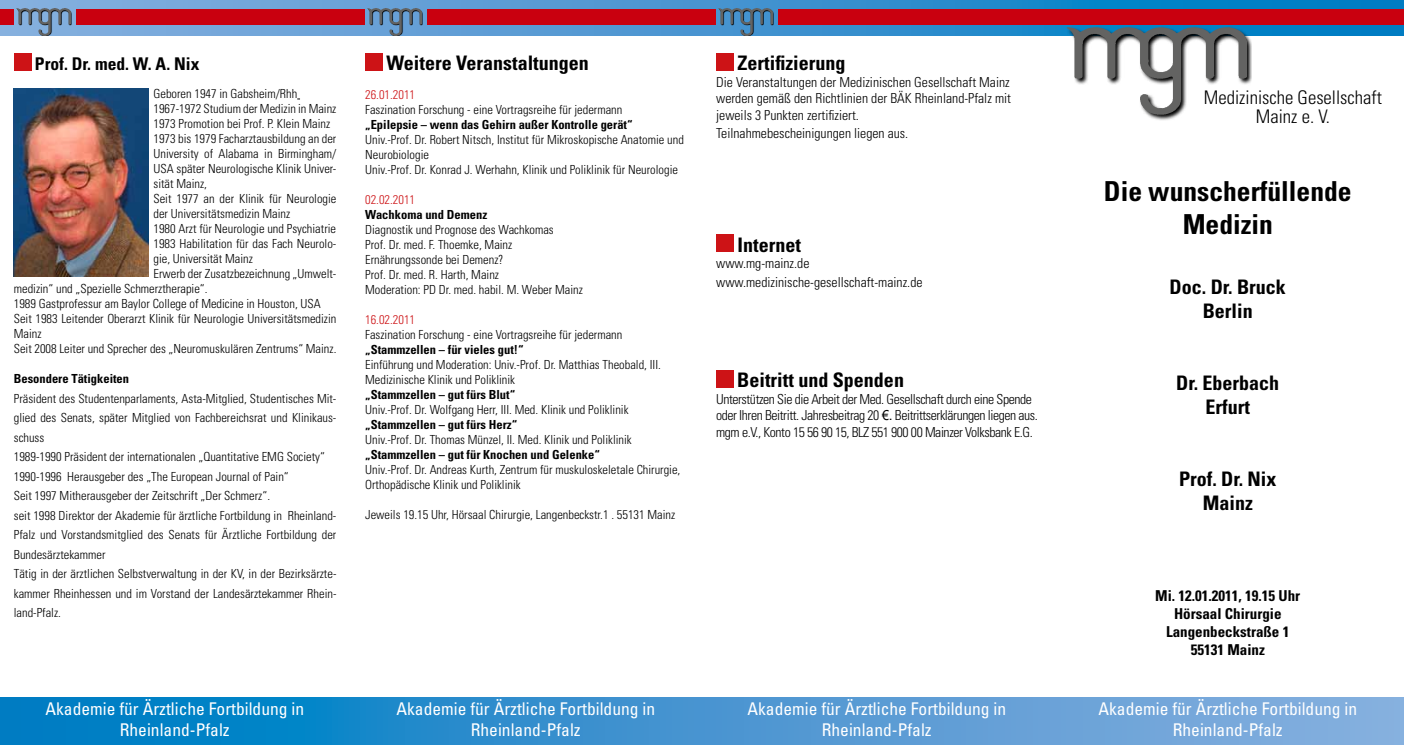
<style>
.page{position:relative;width:1404px;height:745px;background:#fff}
.page>*{position:absolute;margin:0;border:0;box-sizing:border-box;transform-origin:0 0}
.t1{font:700 condensed 27.5px/33px "Univers";color:#000;text-align:center}
.t2{font:700 condensed 20px/24px "Univers";color:#000;text-align:center}
.t3{font:300 condensed 18.75px/18.8px "Univers";color:#000;text-align:center}
.t4{font:condensed 17.5px/21px "Univers";color:#fff;text-align:center}
.t5{font:700 condensed 17.5px "Univers";color:#000}
.t6{font:700 condensed 15px/18px "Univers";color:#000;text-align:center}
.t7{font:300 condensed 15px "Univers";color:#000}
.t8{font:300 condensed 13.75px/16.5px "Univers";letter-spacing:-.03em;color:#000;text-align:justify}
.t9{font:300 condensed 13.75px/18px "Univers";color:#000}
.t10{font:300 condensed 12.5px/19.5px "Univers";color:#000}
.t11{font:700 condensed 12.5px "Univers";color:#000}
.t12{font:300 condensed 12.5px "Univers";color:#cd1316}
.s1{font-family:"Arial";font-weight:400;font-stretch:normal}
</style>
<div class="page">
<svg style="left:0;top:0;width:1403px;height:35px;background:#4395d0"></svg>
<svg style="left:0;top:697px;width:1403px;height:47px;background:#4194d0"></svg>
<div style="left:0;top:9px;width:14px;height:16px;background:#c9000f"></div>
<div style="left:76px;top:9px;width:289px;height:16px;background:#c9000f"></div>
<div style="left:427px;top:9px;width:288px;height:16px;background:#c9000f"></div>
<div style="left:777px;top:9px;width:626px;height:16px;background:#c9000f"></div>
<svg style="left:17px;top:9px;width:55px;height:27px"></svg>
<img style="left:17px;top:9px;width:54px;height:26px">
<svg style="left:368px;top:9px;width:54px;height:27px"></svg>
<img style="left:367px;top:9px;width:54px;height:26px">
<svg style="left:719px;top:9px;width:54px;height:27px"></svg>
<img style="left:718px;top:9px;width:54px;height:26px">
<svg style="left:1065px;top:26px;width:186px;height:94px"></svg>
<img style="left:1066px;top:28px;width:180px;height:87px">
<div style="left:716px;top:53px;width:17px;height:17px;background:#cd1316"></div>
<div style="left:716px;top:235px;width:17px;height:17px;background:#cd1316"></div>
<div style="left:716px;top:370px;width:17px;height:17px;background:#cd1316"></div>
<div style="left:365px;top:53px;width:17px;height:17px;background:#cd1316"></div>
<div style="left:15px;top:53px;width:17px;height:17px;background:#cd1316"></div>
<img style="left:13px;top:89px;width:135px;height:187px">
<h3 class="t5" style="left:35px;top:53px;width:166px">Prof. Dr. med. W. A. Nix</h3>
<p class="t10" style="left:153px;top:83px;width:145px">Geboren 1947 in Gabsheim/Rhh</p>
<p class="t10" style="left:153px;top:98px;width:184px">1967-1972 Studium der Medizin in Mainz</p>
<p class="t10" style="left:153px;top:113px;width:178px">1973 Promotion bei Prof. P. Klein Mainz</p>
<p class="t10" style="left:153px;top:128px;width:184px">1973 bis 1979 Facharztausbildung an der</p>
<p class="t10" style="left:153px;top:143px;width:184px">University of Alabama in Birmingham/</p>
<p class="t10" style="left:153px;top:158px;width:184px">USA später Neurologische Klinik Univer-</p>
<p class="t10" style="left:153px;top:173px;width:55px">sität Mainz,</p>
<p class="t10" style="left:153px;top:188px;width:184px">Seit 1977 an der Klinik für Neurologie</p>
<p class="t10" style="left:153px;top:203px;width:138px">der Universitätsmedizin Mainz</p>
<p class="t10" style="left:153px;top:218px;width:184px">1980 Arzt für Neurologie und Psychiatrie</p>
<p class="t10" style="left:153px;top:233px;width:184px">1983 Habilitation für das Fach Neurolo-</p>
<p class="t10" style="left:153px;top:248px;width:101px">gie, Universität Mainz</p>
<p class="t10" style="left:153px;top:263px;width:184px">Erwerb der Zusatzbezeichnung „Umwelt-</p>
<p class="t10" style="left:14px;top:278px;width:195px">medizin“ und „Spezielle Schmerztherapie“.</p>
<p class="t10" style="left:14px;top:293px;width:308px">1989 Gastprofessur am Baylor College of Medicine in Houston, USA</p>
<p class="t10" style="left:14px;top:308px;width:324px">Seit 1983 Leitender Oberarzt Klinik für Neurologie Universitätsmedizin</p>
<p class="t10" style="left:14px;top:323px;width:29px">Mainz</p>
<p class="t10" style="left:14px;top:338px;width:324px">Seit 2008 Leiter und Sprecher des „Neuromuskulären Zentrums“ Mainz.</p>
<p class="t11" style="left:14px;top:370px;width:117px">Besondere Tätigkeiten</p>
<p class="t10" style="left:14px;top:388px;width:324px">Präsident des Studentenparlaments, Asta-Mitglied, Studentisches Mit&shy;glied des Senats, später Mitglied von Fachbereichsrat und Klinikaus&shy;schuss<br>1989-1990 Präsident der internationalen „Quantitative EMG Society“ 1990-1996 Herausgeber des „The European Journal of Pain“<br>Seit 1997 Mitherausgeber der Zeitschrift „Der Schmerz“.<br>seit 1998 Direktor der Akademie für ärztliche Fortbildung in Rheinland-Pfalz und Vorstandsmitglied des Senats für Ärztliche Fortbildung der Bundesärztekammer<br>Tätig in der ärztlichen Selbstverwaltung in der KV, in der Bezirksärzte&shy;kammer Rheinhessen und im Vorstand der Landesärztekammer Rhein&shy;land-Pfalz.</p>
<h2 class="t2" style="left:386px;top:51px;width:204px">Weitere Veranstaltungen</h2>
<p class="t12" style="left:365px;top:87px;width:51px">26.01.2011</p>
<p class="t10" style="left:365px;top:99px;width:259px">Faszination Forschung - eine Vortragsreihe für jedermann</p>
<p class="t11" style="left:365px;top:116px;width:269px">„Epilepsie – wenn das Gehirn außer Kontrolle gerät“</p>
<p class="t10" style="left:365px;top:132px;width:320px;line-height:15px">Univ.-Prof. Dr. Robert Nitsch, Institut für Mikroskopische Anatomie und<br>Neurobiologie<br>Univ.-Prof. Dr. Konrad J. Werhahn, Klinik und Poliklinik für Neurologie</p>
<p class="t12" style="left:365px;top:192px;width:51px">02.02.2011</p>
<p class="t11" style="left:365px;top:206px;width:123px">Wachkoma und Demenz</p>
<p class="t10" style="left:365px;top:222px;width:219px;line-height:15px">Diagnostik und Prognose des Wachkomas<br>Prof. Dr. med. F. Thoemke, Mainz Ernährungssonde bei Demenz?<br>Prof. Dr. med. R. Harth, Mainz<br>Moderation: PD Dr. med. habil. M. Weber Mainz</p>
<p class="t12" style="left:365px;top:312px;width:51px">16.02.2011</p>
<p class="t10" style="left:365px;top:324px;width:259px">Faszination Forschung - eine Vortragsreihe für jedermann</p>
<p class="t11" style="left:365px;top:341px;width:160px">„Stammzellen – für vieles gut!“</p>
<p class="t10" style="left:365px;top:357px;width:297px;line-height:15px">Einführung und Moderation: Univ.-Prof. Dr. Matthias Theobald, III.<br>Medizinische Klinik und Poliklinik</p>
<p class="t11" style="left:365px;top:386px;width:151px">„Stammzellen – gut fürs Blut“</p>
<p class="t10" style="left:365px;top:399px;width:265px">Univ.-Prof. Dr. Wolfgang Herr, III. Med. Klinik und Poliklinik</p>
<p class="t11" style="left:365px;top:416px;width:154px">„Stammzellen – gut fürs Herz“</p>
<p class="t10" style="left:365px;top:429px;width:268px">Univ.-Prof. Dr. Thomas Münzel, II. Med. Klinik und Poliklinik</p>
<p class="t11" style="left:365px;top:446px;width:236px">„Stammzellen – gut für Knochen und Gelenke“</p>
<p class="t10" style="left:365px;top:462px;width:317px;line-height:15px">Univ.-Prof. Dr. Andreas Kurth, Zentrum für muskuloskeletale Chirurgie,<br>Orthopädische Klinik und Poliklinik</p>
<p class="t10" style="left:365px;top:504px;width:311px">Jeweils 19.15 Uhr, Hörsaal Chirurgie, Langenbeckstr.1 . 55131 Mainz</p>
<h2 class="t2" style="left:737px;top:51px;width:109px">Zertifizierung</h2>
<p class="t8" style="left:716px;top:74px;width:296px">Die Veranstaltungen der Medizinischen Gesellschaft Mainz werden gemäß den Richtlinien der BÄK Rheinland-Pfalz mit jeweils 3 Punkten zertifiziert.</p>
<p class="t9" style="left:716px;top:124px;width:194px">Teilnahmebescheinigungen liegen aus.</p>
<h2 class="t2" style="left:737px;top:232px;width:65px">Internet</h2>
<p class="t9" style="left:716px;top:254px;width:208px">www.mg-mainz.de www.medizinische-gesellschaft-mainz.de</p>
<h2 class="t2" style="left:737px;top:367px;width:168px">Beitritt und Spenden</h2>
<p class="t8" style="left:716px;top:390px;width:323px;text-align:left">Unterstützen Sie die Arbeit der Med. Gesellschaft durch eine Spende oder Ihren Beitritt. Jahresbeitrag 20 <span class="s1">€.</span> Beitrittserklärungen liegen aus. mgm e.V., Konto 15 56 90 15, BLZ 551 900 00 Mainzer Volksbank E.G.</p>
<h3 class="t3" style="left:1203px;top:88px;width:180px">Medizinische Gesellschaft<br>Mainz e. V.</h3>
<h1 class="t1" style="left:1103px;top:174px;width:249px">Die wunscherfüllende<br>Medizin</h1>
<h2 class="t2" style="left:1169px;top:275px;width:118px">Doc. Dr. Bruck<br>Berlin</h2>
<h2 class="t2" style="left:1176px;top:371px;width:105px">Dr. Eberbach<br>Erfurt</h2>
<h2 class="t2" style="left:1178px;top:467px;width:99px">Prof. Dr. Nix<br>Mainz</h2>
<p class="t6" style="left:1155px;top:585px;width:146px">Mi. 12.01.2011, 19.15 Uhr<br>Hörsaal Chirurgie<br>Langenbeckstraße 1<br>55131 Mainz</p>
<p class="t7" style="left:1108px;top:619px;width:226px">Vorsitzender: Prof. Dr. med. Th. Junginger</p>
<h3 class="t4" style="left:45px;top:697px;width:260px">Akademie für Ärztliche Fortbildung in<br>Rheinland-Pfalz</h3>
<h3 class="t4" style="left:396px;top:697px;width:260px">Akademie für Ärztliche Fortbildung in<br>Rheinland-Pfalz</h3>
<h3 class="t4" style="left:747px;top:697px;width:260px">Akademie für Ärztliche Fortbildung in<br>Rheinland-Pfalz</h3>
<h3 class="t4" style="left:1098px;top:697px;width:260px">Akademie für Ärztliche Fortbildung in<br>Rheinland-Pfalz</h3>
</div>
